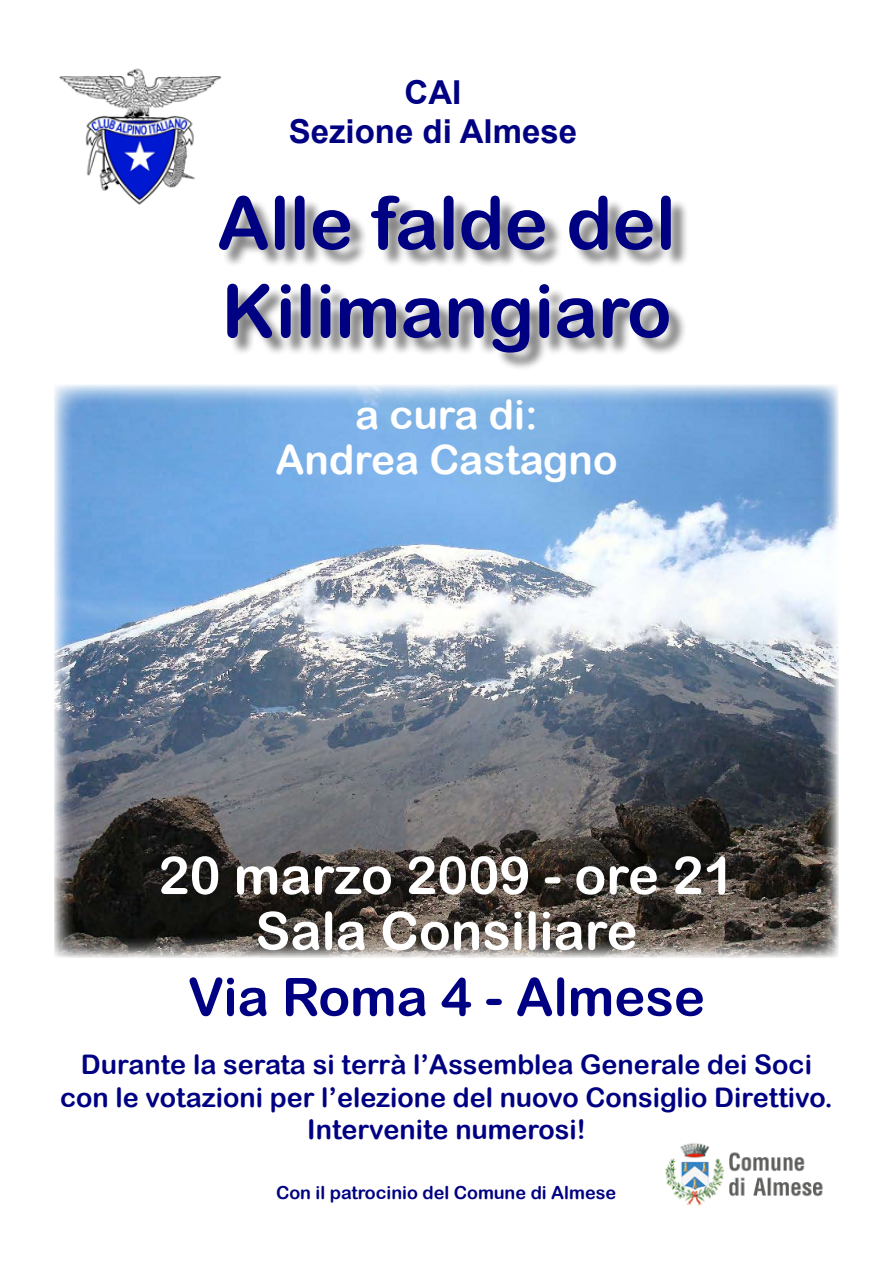
<style>
.page{position:relative;width:893px;height:1263px;background:#fff}
.page>*{position:absolute;margin:0;border:0;box-sizing:border-box;transform-origin:0 0}
.t1{font:73.35px/88.1px "Arial Rounded MT Bold";color:#000082}
.t2{font:52.5px/55.5px "Arial Rounded MT Bold";color:#fff;text-align:center}
.t3{font:52.5px "Arial Rounded MT Bold";color:#000082}
.t4{font:40.5px/45px "Arial Rounded MT Bold";color:#fff;text-align:center}
.t5{font:700 33px/39.6px "Arial";color:#000082;text-align:center}
.t6{font:27px/32.4px "Arial Rounded MT Bold";color:#000082;text-align:center}
.t7{font:18px "Arial Rounded MT Bold";color:#000082}
</style>
<div class="page">
<img style="left:54px;top:385px;width:785px;height:572px">
<img style="left:59px;top:68px;width:163px;height:137px">
<div style="left:221px;top:198px;width:672px;height:225px;background:#000;opacity:.5"></div>
<img style="left:665px;top:1143px;width:158px;height:63px">
<p class="t5" style="left:289px;top:73px;width:290px">CAI<br>Sezione di Almese</p>
<h1 class="t1" style="left:217px;top:178px;width:460px">Alle falde del<br>Kilimangiaro</h1>
<h3 class="t4" style="left:275px;top:392px;width:343px">a cura di:<br>Andrea Castagno</h3>
<h2 class="t2" style="left:158px;top:847px;width:578px">20 marzo 2009 - ore 21<br>Sala Consiliare</h2>
<h2 class="t3" style="left:188px;top:966px;width:519px">Via Roma 4 - Almese</h2>
<p class="t6" style="left:60px;top:1048px;width:774px">Durante la serata si terrà l’Assemblea Generale dei Soci con le votazioni per l’elezione del nuovo Consiglio Direttivo.<br>Intervenite numerosi!</p>
<p class="t7" style="left:276px;top:1182px;width:342px">Con il patrocinio del Comune di Almese</p>
</div>
